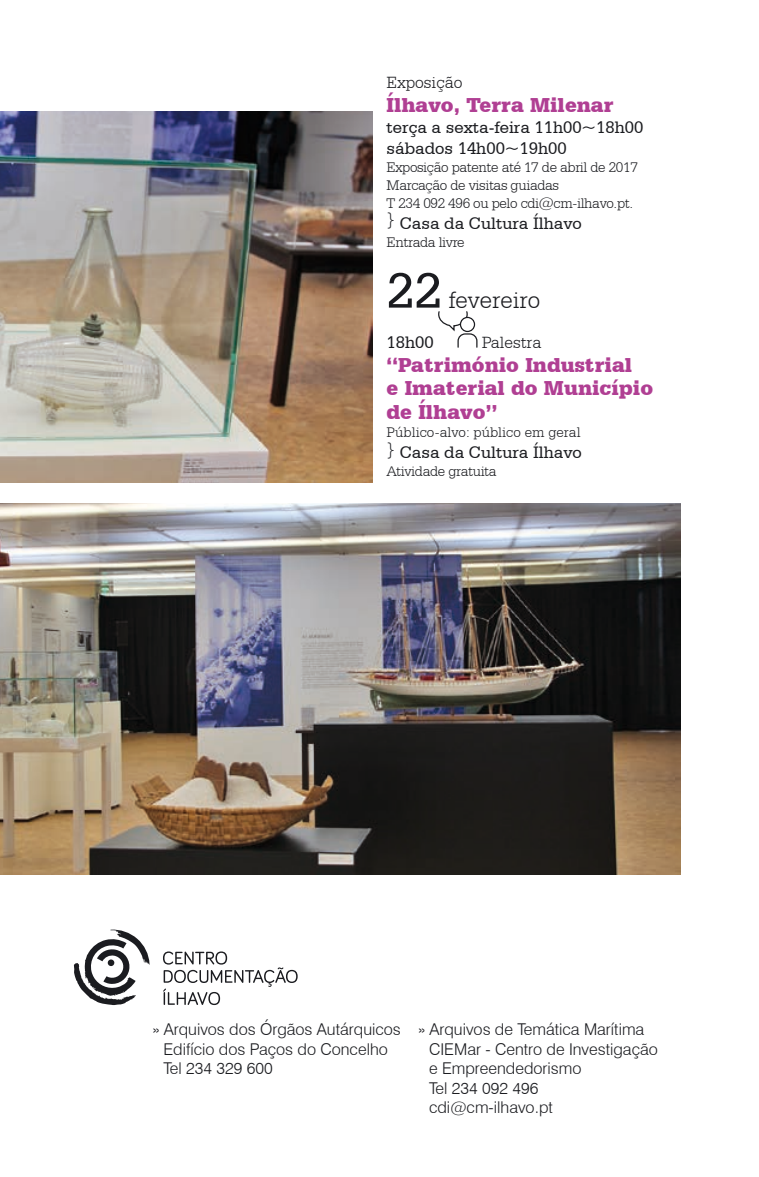
<style>
.page{position:relative;width:759px;height:1177px;background:#fff}
.page>*{position:absolute;margin:0;border:0;box-sizing:border-box;transform-origin:0 0}
.t1{font:300 25px "Serifa BT";color:#1b1c20}
.t2{font:900 21.25px/23.8px "Serifa BT";color:#b03f93}
.t3{font:17.5px/21px "Serifa BT";color:#1b1c20}
.t4{font:300 17.5px "Serifa BT";color:#1b1c20}
.t5{font:300 16.25px/19.5px "Swiss 721 BT";color:#1b1c20}
.t6{font:300 15px/18px "Serifa BT";letter-spacing:-.025em;color:#1b1c20}
.t7{font:300 15px "Serifa BT";color:#1b1c20}
.s1{font-weight:400;font-size:52.5px}
</style>
<div class="page">
<svg style="left:163px;top:951px;width:134px;height:54px"></svg>
<svg style="left:74px;top:929px;width:75px;height:76px"></svg>
<svg style="left:438px;top:311px;width:40px;height:37px"></svg>
<img style="left:0;top:111px;width:372px;height:371px">
<img style="left:0;top:503px;width:680px;height:371px">
<p class="t4" style="left:386px;top:72px;width:77px">Exposição</p>
<h2 class="t2" style="left:386px;top:92px;width:228px">Ílhavo, Terra Milenar</h2>
<p class="t3" style="left:386px;top:116px;width:258px">terça a sexta-feira 11h00~18h00 sábados 14h00~19h00</p>
<p class="t6" style="left:386px;top:157px;width:253px">Exposição patente até 17 de abril de 2017<br>Marcação de visitas guiadas<br>T 234 092 496 ou pelo cdi@cm-ilhavo.pt.</p>
<p class="t3" style="left:386px;top:212px;width:197px"><sup>}</sup> Casa da Cultura Ílhavo</p>
<p class="t6" style="left:386px;top:232px;width:80px">Entrada livre</p>
<h1 class="t1" style="left:386px;top:285px;width:155px"><span class="s1">22</span> fevereiro</h1>
<p class="t3" style="left:386px;top:331px;width:49px">18h00</p>
<p class="t4" style="left:481px;top:332px;width:61px">Palestra</p>
<h2 class="t2" style="left:386px;top:352px;width:268px">“Património Industrial<br>e Imaterial do Município de Ílhavo”</h2>
<p class="t7" style="left:386px;top:423px;width:195px">Público-alvo: público em geral</p>
<p class="t3" style="left:386px;top:441px;width:197px"><sup>}</sup> Casa da Cultura Ílhavo</p>
<p class="t6" style="left:386px;top:462px;width:112px">Atividade gratuita</p>
<p class="t5" style="left:163px;top:1019px;width:239px;text-indent:-11px">» Arquivos dos Órgãos Autárquicos<br>Edifício dos Paços do Concelho<br>Tel 234 329 600</p>
<p class="t5" style="left:429px;top:1019px;width:230px;text-indent:-11px">» Arquivos de Temática Marítima<br>CIEMar - Centro de Investigação e Empreendedorismo<br>Tel 234 092 496 cdi@cm-ilhavo.pt</p>
</div>
